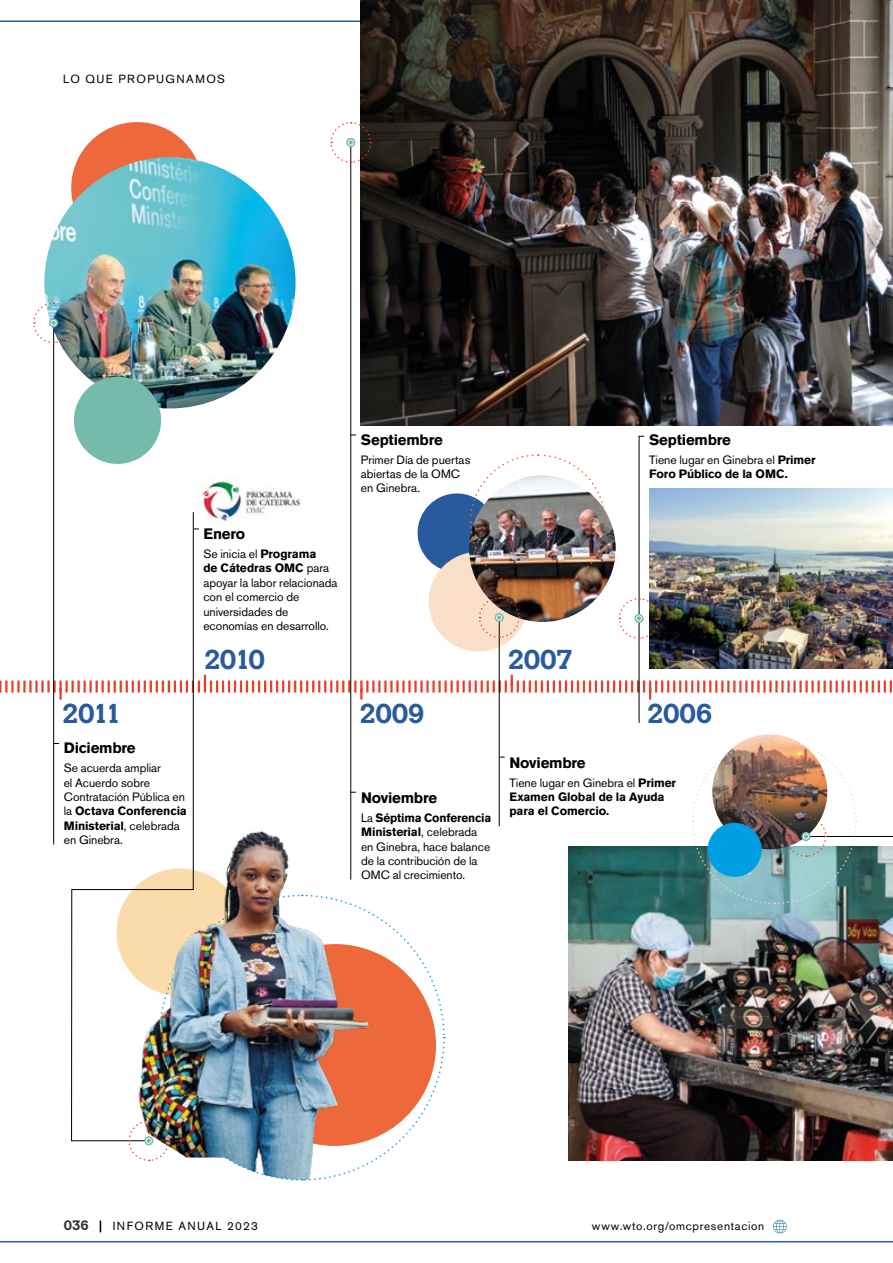
<style>
.page{position:relative;width:893px;height:1263px;background:#fff}
.page>*{position:absolute;margin:0;border:0;box-sizing:border-box;transform-origin:0 0}
.t1{font:700 27px "Calvert MT Std";letter-spacing:-.03em;color:#275b9b}
.t2{font:700 15px "Akzidenz Grotesk BE";letter-spacing:-.015em;color:#000}
.t3{font:700 13.5px "Calvert MT Std";color:#333332}
.t4{font:12px/14.4px "Akzidenz Grotesk BE";letter-spacing:-.005em;color:#000}
.t5{font:700 12px/14.4px "Akzidenz Grotesk BE";letter-spacing:-.01em;color:#000}
.t6{font:11.7px "Akzidenz Grotesk BE";letter-spacing:.125em;color:#000}
.t7{font:11.7px "Akzidenz Grotesk BE";letter-spacing:.055em;color:#000}
.s1{font-weight:700}
.s2{font-weight:400}
</style>
<div class="page">
<hr style="left:53px;top:323px;width:1px;height:521px;background:#000">
<hr style="left:350px;top:143px;width:1px;height:736px;background:#000">
<img style="left:361px;top:0;width:532px;height:425px">
<svg style="left:71px;top:122px;width:126px;height:81px"></svg>
<img style="left:44px;top:157px;width:252px;height:251px;border-radius:126px">
<svg style="left:33px;top:302px;width:42px;height:42px"></svg>
<svg style="left:330px;top:121px;width:42px;height:43px"></svg>
<img style="left:0;top:435px;width:893px;height:746px">
<div style="left:74px;top:377px;width:87px;height:87px;background:#75baab;border-radius:50%"></div>
<img style="left:196px;top:477px;width:109px;height:47px">
<svg style="left:773px;top:1220px;width:14px;height:13px"></svg>
<svg style="left:100px;top:1220px;width:1px;height:12px"></svg>
<p class="t6" style="left:63px;top:72px;width:163px">LO QUE PROPUGNAMOS</p>
<h1 class="t1" style="left:62px;top:696px;width:61px">2011</h1>
<p class="t2" style="left:64px;top:739px;width:73px">Diciembre</p>
<p class="t4" style="left:64px;top:761px;width:125px">Se acuerda ampliar<br>el Acuerdo sobre<br>Contratación Pública en la <span class="s1">Octava Conferencia<br>Ministerial</span>, celebrada en Ginebra.</p>
<p class="t2" style="left:203px;top:525px;width:43px">Enero</p>
<p class="t4" style="left:203px;top:546px;width:136px">Se inicia el <span class="s1">Programa<br>de Cátedras OMC</span> para apoyar la labor relacionada con el comercio de universidades de economías en desarrollo.</p>
<h1 class="t1" style="left:204px;top:642px;width:63px">2010</h1>
<p class="t2" style="left:361px;top:431px;width:83px">Septiembre</p>
<p class="t4" style="left:361px;top:452px;width:111px">Primer Día de puertas abiertas de la OMC en Ginebra.</p>
<h1 class="t1" style="left:508px;top:642px;width:66px">2007</h1>
<p class="t2" style="left:649px;top:431px;width:83px">Septiembre</p>
<p class="t5" style="left:649px;top:453px;width:168px"><span class="s2">Tiene lugar en Ginebra el</span> Primer<br>Foro Público de la OMC.</p>
<h1 class="t1" style="left:359px;top:696px;width:67px">2009</h1>
<h1 class="t1" style="left:647px;top:696px;width:67px">2006</h1>
<p class="t2" style="left:361px;top:789px;width:78px">Noviembre</p>
<p class="t4" style="left:361px;top:810px;width:132px">La <span class="s1">Séptima Conferencia<br>Ministerial</span>, celebrada en Ginebra, hace balance de la contribución de la<br>OMC al crecimiento.</p>
<p class="t2" style="left:509px;top:754px;width:78px">Noviembre</p>
<p class="t5" style="left:509px;top:775px;width:168px"><span class="s2">Tiene lugar en Ginebra el</span> Primer<br>Examen Global de la Ayuda para el Comercio.</p>
<p class="t3" style="left:64px;top:1216px;width:26px">036</p>
<p class="t6" style="left:113px;top:1218px;width:147px">INFORME ANUAL 2023</p>
<p class="t7" style="left:592px;top:1218px;width:174px">www.wto.org/omcpresentacion</p>
</div>
